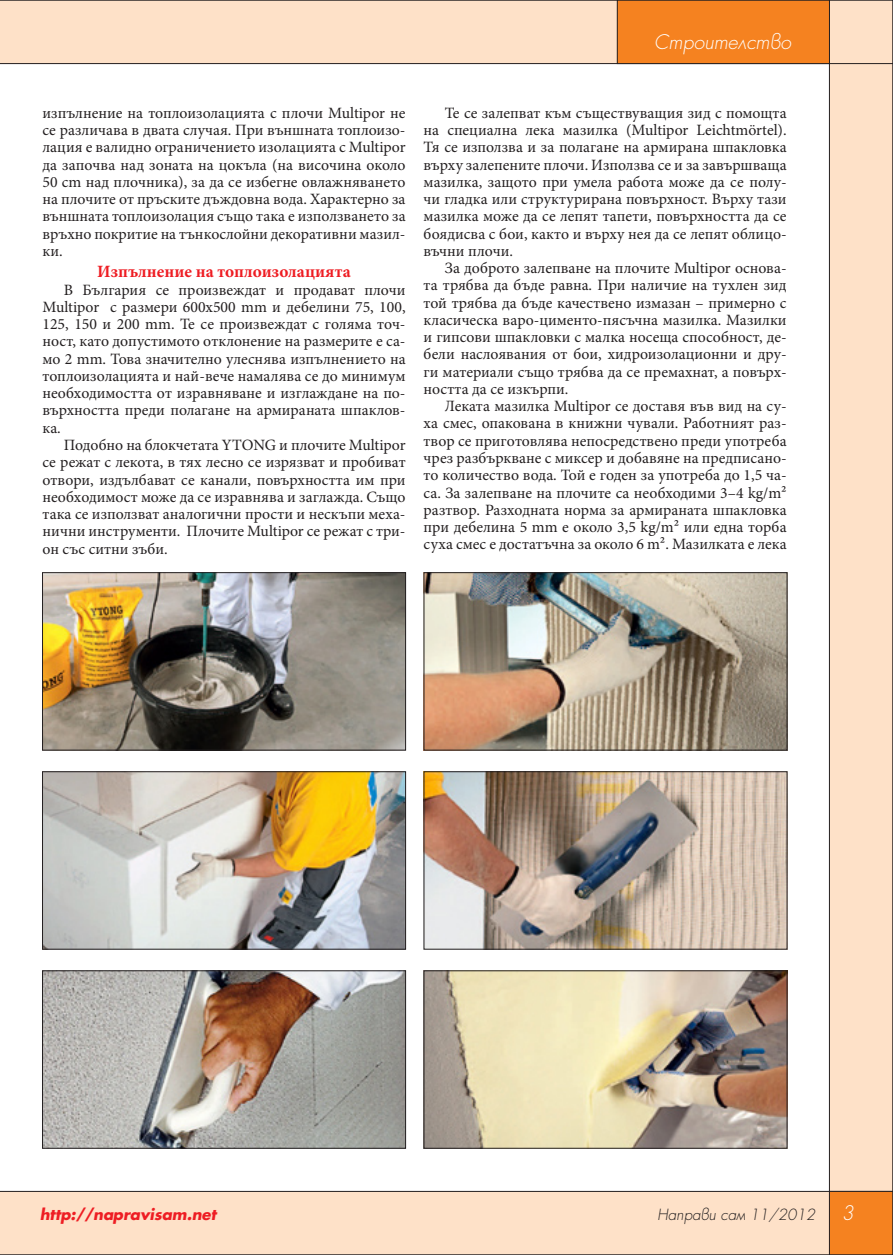
<style>
.page{position:relative;width:893px;height:1255px;background:#fff}
.page>*{position:absolute;margin:0;border:0;box-sizing:border-box;transform-origin:0 0}
.t1{font:italic 300 19.5px "SP Future";color:#fff}
.Podzaglavie_1_v_text{font:700 17.25px "Minion Pro";color:#ee1d23}
.Osnoven_text{font:15.75px/17.2px "Minion Pro";color:#231f20;text-align:justify}
.t2{font:italic 700 15px "SP Future";color:#ee1d23}
.t3{font:italic 300 15px "SP Future";color:#231f20}
</style>
<div class="page">
<div style="left:829px;top:0;width:64px;height:1254px;background:#fee1c8"></div>
<div style="left:829px;top:0;width:64px;height:1254px;border:1px solid #231f20"></div>
<div style="left:0;top:0;width:893px;height:64px;background:#fee1c8"></div>
<div style="left:0;top:1191px;width:829px;height:63px;background:#fee1c8"></div>
<div style="left:617px;top:0;width:212px;height:64px;background:#f58220"></div>
<div style="left:617px;top:0;width:213px;height:64px;border:1px solid #231f20"></div>
<div style="left:829px;top:1191px;width:64px;height:63px;background:#f58220"></div>
<div style="left:829px;top:1191px;width:64px;height:63px;border:1px solid #231f20"></div>
<img style="left:44px;top:574px;width:360px;height:174px">
<div style="left:42px;top:572px;width:364px;height:178px;border:1px solid #231f20"></div>
<img style="left:426px;top:574px;width:359px;height:174px">
<div style="left:424px;top:572px;width:363px;height:178px;border:1px solid #231f20"></div>
<img style="left:44px;top:773px;width:360px;height:174px">
<div style="left:42px;top:771px;width:364px;height:178px;border:1px solid #231f20"></div>
<img style="left:426px;top:773px;width:359px;height:174px">
<div style="left:424px;top:771px;width:363px;height:178px;border:1px solid #231f20"></div>
<img style="left:44px;top:972px;width:360px;height:174px">
<div style="left:42px;top:970px;width:364px;height:178px;border:1px solid #231f20"></div>
<img style="left:426px;top:972px;width:359px;height:174px">
<p class="t1" style="left:655px;top:29px;width:138px">Строителство</p>
<p class="Osnoven_text" style="left:43px;top:104px;width:365px">изпълнение на топлоизолацията с плочи Multipor не се различава в двата случая. При външната топлоизо&shy;лация е валидно ограничението изолацията с Multipor да започва над зоната на цокъла (на височина около 50 cm над плочника), за да се избегне овлажняването на плочите от пръските дъждовна вода. Характерно за външната топлоизолация също така е използването за връхно покритие на тънкослойни декоративни мазил&shy;ки.</p>
<p class="Podzaglavie_1_v_text" style="left:97px;top:260px;width:255px">Изпълнение на топлоизолацията</p>
<p class="Osnoven_text" style="left:43px;top:281px;width:365px;text-indent:21px">В България се произвеждат и продават плочи Multipor с размери 600х500 mm и дебелини 75, 100, 125, 150 и 200 mm. Те се произвеждат с голяма точ&shy;ност, като допустимото отклонение на размерите е са&shy;мо 2 mm. Това значително улеснява изпълнението на топлоизолацията и най-вече намалява се до минимум необходимостта от изравняване и изглаждане на по&shy;върхността преди полагане на армираната шпаклов&shy;ка.</p>
<p class="Osnoven_text" style="left:43px;top:436px;width:365px;text-indent:21px">Подобно на блокчетата YTONG и плочите Multipor се режат с лекота, в тях лесно се изрязват и пробиват отвори, издълбават се канали, повърхността им при необходимост може да се изравнява и заглажда. Също така се използват аналогични прости и нескъпи меха&shy;нични инструменти. Плочите Multipor се режат с три&shy;он със ситни зъби.</p>
<p class="Osnoven_text" style="left:424px;top:104px;width:365px;text-indent:21px">Те се залепват към съществуващия зид с помощта на специална лека мазилка (Multipor Leichtmörtel).<br>Тя се използва и за полагане на армирана шпакловка върху залепените плочи. Използва се и за завършваща мазилка, защото при умела работа може да се полу&shy;чи гладка или структурирана повърхност. Върху тази мазилка може да се лепят тапети, повърхността да се боядисва с бои, както и върху нея да се лепят облицо&shy;въчни плочи.</p>
<p class="Osnoven_text" style="left:424px;top:259px;width:365px;text-indent:21px">За доброто залепване на плочите Multipor основа&shy;та трябва да бъде равна. При наличие на тухлен зид той трябва да бъде качествено измазан – примерно с класическа варо-цименто-пясъчна мазилка. Мазилки и гипсови шпакловки с малка носеща способност, де&shy;бели наслоявания от бои, хидроизолационни и дру&shy;ги материали също трябва да се премахнат, а повърх&shy;ността да се изкърпи.</p>
<p class="Osnoven_text" style="left:424px;top:397px;width:365px;text-indent:21px">Леката мазилка Multipor се доставя във вид на су&shy;ха смес, опакована в книжни чували. Работният раз&shy;твор се приготовлява непосредствено преди употреба чрез разбъркване с миксер и добавяне на предписано&shy;то количество вода. Той е годен за употреба до 1,5 ча&shy;са. За залепване на плочите са необходими 3–4 kg/m² разтвор. Разходната норма за армираната шпакловка при дебелина 5 mm е около 3,5 kg/m² или една торба суха смес е достатъчна за около 6 m². Мазилката е лека</p>
<p class="t2" style="left:41px;top:1204px;width:178px">http://napravisam.net</p>
<p class="t1" style="left:843px;top:1200px;width:14px">3</p>
<p class="t3" style="left:658px;top:1204px;width:159px">Направи сам 11/2012</p>
</div>
